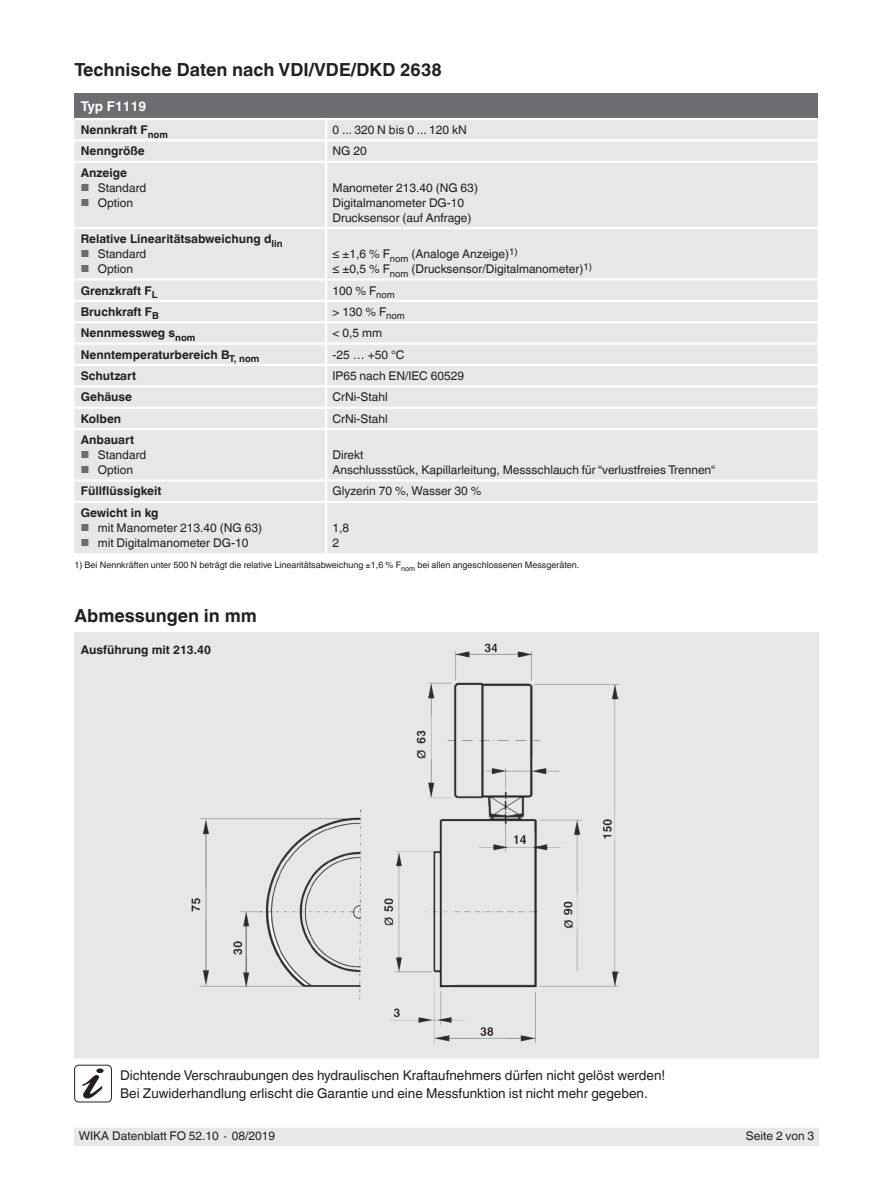
<style>
.page{position:relative;width:893px;height:1188px;background:#fff}
.page>*{position:absolute;margin:0;border:0;box-sizing:border-box;transform-origin:0 0}
.t1{font:700 18px "Helvetica World";color:#231f20}
.t2{font:13.5px/18px "Helvetica World";color:#231f20}
.t3{font:700 13.5px "Helvetica World";color:#fff}
.t4{font:12px/15px "Helvetica World";color:#231f20}
.t5{font:700 12px "Helvetica World";color:#231f20}
.t6{font:9px "Helvetica World";color:#231f20}
.s1{font-size:10.2px;color:#6c6d70}
</style>
<div class="page">
<div style="left:74px;top:1128px;width:745px;height:17px;background:#e6e7e9"></div>
<div style="left:74px;top:632px;width:745px;height:426px;background:#e6e7e9"></div>
<img style="left:191px;top:643px;width:428px;height:402px">
<div style="left:74px;top:1065px;width:38px;height:37px;border:1px solid #231f20;border-radius:4px"></div>
<div style="left:96px;top:1068px;width:8px;height:5px;background:#231f20;border-radius:50%"></div>
<svg style="left:82px;top:1075px;width:20px;height:24px"></svg>
<div style="left:74px;top:94px;width:743px;height:25px;background:#6c6d70"></div>
<div style="left:74px;top:120px;width:743px;height:433px;background:#e6e7e9"></div>
<hr style="left:74px;top:118px;width:252px;height:2px;background:#fff">
<hr style="left:326px;top:118px;width:491px;height:2px;background:#fff">
<hr style="left:74px;top:139px;width:252px;height:3px;background:#fff">
<hr style="left:326px;top:139px;width:491px;height:3px;background:#fff">
<svg style="left:325px;top:120px;width:2px;height:41px"></svg>
<hr style="left:325px;top:323px;width:2px;height:20px;background:#fff">
<hr style="left:74px;top:343px;width:252px;height:2px;background:#fff">
<hr style="left:326px;top:343px;width:491px;height:2px;background:#fff">
<hr style="left:74px;top:364px;width:252px;height:2px;background:#fff">
<hr style="left:326px;top:364px;width:491px;height:2px;background:#fff">
<hr style="left:74px;top:385px;width:252px;height:3px;background:#fff">
<hr style="left:326px;top:385px;width:491px;height:3px;background:#fff">
<hr style="left:74px;top:407px;width:252px;height:2px;background:#fff">
<hr style="left:326px;top:407px;width:491px;height:2px;background:#fff">
<svg style="left:325px;top:345px;width:2px;height:83px"></svg>
<hr style="left:74px;top:428px;width:252px;height:2px;background:#fff">
<hr style="left:326px;top:428px;width:491px;height:2px;background:#fff">
<hr style="left:325px;top:430px;width:2px;height:49px;background:#fff">
<hr style="left:74px;top:479px;width:252px;height:3px;background:#fff">
<hr style="left:326px;top:479px;width:491px;height:3px;background:#fff">
<svg style="left:325px;top:482px;width:2px;height:19px"></svg>
<hr style="left:74px;top:161px;width:252px;height:2px;background:#fff">
<hr style="left:326px;top:161px;width:491px;height:2px;background:#fff">
<hr style="left:325px;top:163px;width:2px;height:64px;background:#fff">
<hr style="left:74px;top:227px;width:252px;height:2px;background:#fff">
<hr style="left:326px;top:227px;width:491px;height:2px;background:#fff">
<hr style="left:325px;top:229px;width:2px;height:49px;background:#fff">
<hr style="left:74px;top:278px;width:252px;height:3px;background:#fff">
<hr style="left:326px;top:278px;width:491px;height:3px;background:#fff">
<hr style="left:74px;top:300px;width:252px;height:2px;background:#fff">
<hr style="left:326px;top:300px;width:491px;height:2px;background:#fff">
<svg style="left:325px;top:281px;width:2px;height:40px"></svg>
<hr style="left:74px;top:321px;width:252px;height:2px;background:#fff">
<hr style="left:326px;top:321px;width:491px;height:2px;background:#fff">
<hr style="left:74px;top:501px;width:252px;height:2px;background:#fff">
<hr style="left:326px;top:501px;width:491px;height:2px;background:#fff">
<hr style="left:325px;top:503px;width:2px;height:50px;background:#fff">
<h1 class="t1" style="left:74px;top:60px;width:369px">Technische Daten nach VDI/VDE/DKD 2638</h1>
<p class="t3" style="left:81px;top:99px;width:67px">Typ F1119</p>
<p class="t5" style="left:81px;top:123px;width:89px">Nennkraft F<sub>nom</sub></p>
<p class="t4" style="left:333px;top:122px;width:136px">0 ... 320 N bis 0 ... 120 kN</p>
<p class="t5" style="left:81px;top:144px;width:66px">Nenngröße</p>
<p class="t4" style="left:333px;top:144px;width:36px">NG 20</p>
<p class="t5" style="left:81px;top:166px;width:48px">Anzeige</p>
<p class="t4" style="left:81px;top:180px;width:67px"><span class="s1">■</span> Standard</p>
<p class="t4" style="left:81px;top:195px;width:54px"><span class="s1">■</span> Option</p>
<p class="t4" style="left:333px;top:180px;width:147px">Manometer 213.40 (NG 63)<br>Digitalmanometer DG-10<br>Drucksensor (auf Anfrage)</p>
<p class="t5" style="left:81px;top:232px;width:203px">Relative Linearitätsabweichung d<sub>lin</sub></p>
<p class="t4" style="left:81px;top:247px;width:67px"><span class="s1">■</span> Standard</p>
<p class="t4" style="left:81px;top:262px;width:54px"><span class="s1">■</span> Option</p>
<p class="t4" style="left:333px;top:247px;width:261px">≤ ±1,6 % F<sub>nom</sub> (Analoge Anzeige)<sup>1)<br></sup>≤ ±0,5 % F<sub>nom</sub> (Drucksensor/Digitalmanometer)<sup>1)</sup></p>
<p class="t5" style="left:81px;top:283px;width:78px">Grenzkraft F<sub>L</sub></p>
<p class="t4" style="left:333px;top:283px;width:64px">100 % F<sub>nom</sub></p>
<p class="t5" style="left:81px;top:305px;width:80px">Bruchkraft F<sub>B</sub></p>
<p class="t4" style="left:333px;top:304px;width:74px">&gt; 130 % F<sub>nom</sub></p>
<p class="t5" style="left:81px;top:326px;width:116px">Nennmessweg s<sub>nom</sub></p>
<p class="t4" style="left:333px;top:326px;width:51px">&lt; 0,5 mm</p>
<p class="t5" style="left:81px;top:347px;width:180px">Nenntemperaturbereich B<sub>T,</sub> <sub>nom</sub></p>
<p class="t4" style="left:333px;top:347px;width:73px">-25 … +50 °C</p>
<p class="t5" style="left:81px;top:369px;width:57px">Schutzart</p>
<p class="t4" style="left:333px;top:368px;width:133px">IP65 nach EN/IEC 60529</p>
<p class="t5" style="left:81px;top:390px;width:53px">Gehäuse</p>
<p class="t4" style="left:333px;top:390px;width:57px">CrNi-Stahl</p>
<p class="t5" style="left:81px;top:412px;width:42px">Kolben</p>
<p class="t4" style="left:333px;top:411px;width:57px">CrNi-Stahl</p>
<p class="t5" style="left:81px;top:433px;width:55px">Anbauart</p>
<p class="t4" style="left:81px;top:447px;width:67px"><span class="s1">■</span> Standard</p>
<p class="t4" style="left:81px;top:462px;width:54px"><span class="s1">■</span> Option</p>
<p class="t4" style="left:333px;top:447px;width:384px">Direkt<br>Anschlussstück, Kapillarleitung, Messschlauch für “verlustfreies Trennen“</p>
<p class="t5" style="left:81px;top:484px;width:82px">Füllflüssigkeit</p>
<p class="t4" style="left:333px;top:484px;width:150px">Glyzerin 70 %, Wasser 30 %</p>
<p class="t5" style="left:81px;top:506px;width:79px">Gewicht in kg</p>
<p class="t4" style="left:81px;top:520px;width:183px"><span class="s1">■</span> mit Manometer 213.40 (NG 63)</p>
<p class="t4" style="left:81px;top:535px;width:169px"><span class="s1">■</span> mit Digitalmanometer DG-10</p>
<p class="t4" style="left:333px;top:520px;width:18px">1,8<br>2</p>
<p class="t6" style="left:74px;top:560px;width:506px">1) Bei Nennkräften unter 500 N beträgt die relative Linearitätsabweichung ±1,6 % F<sub>nom</sub> bei allen angeschlossenen Messgeräten.</p>
<h1 class="t1" style="left:74px;top:605px;width:184px">Abmessungen in mm</h1>
<p class="t5" style="left:81px;top:643px;width:132px">Ausführung mit 213.40</p>
<p class="t2" style="left:120px;top:1067px;width:547px">Dichtende Verschraubungen des hydraulischen Kraftaufnehmers dürfen nicht gelöst werden!<br>Bei Zuwiderhandlung erlischt die Garantie und eine Messfunktion ist nicht mehr gegeben.</p>
<p class="t4" style="left:79px;top:1129px;width:198px">WIKA Datenblatt FO 52.10 ∙ 08/2019</p>
<p class="t4" style="left:746px;top:1129px;width:70px">Seite 2 von 3</p>
</div>
